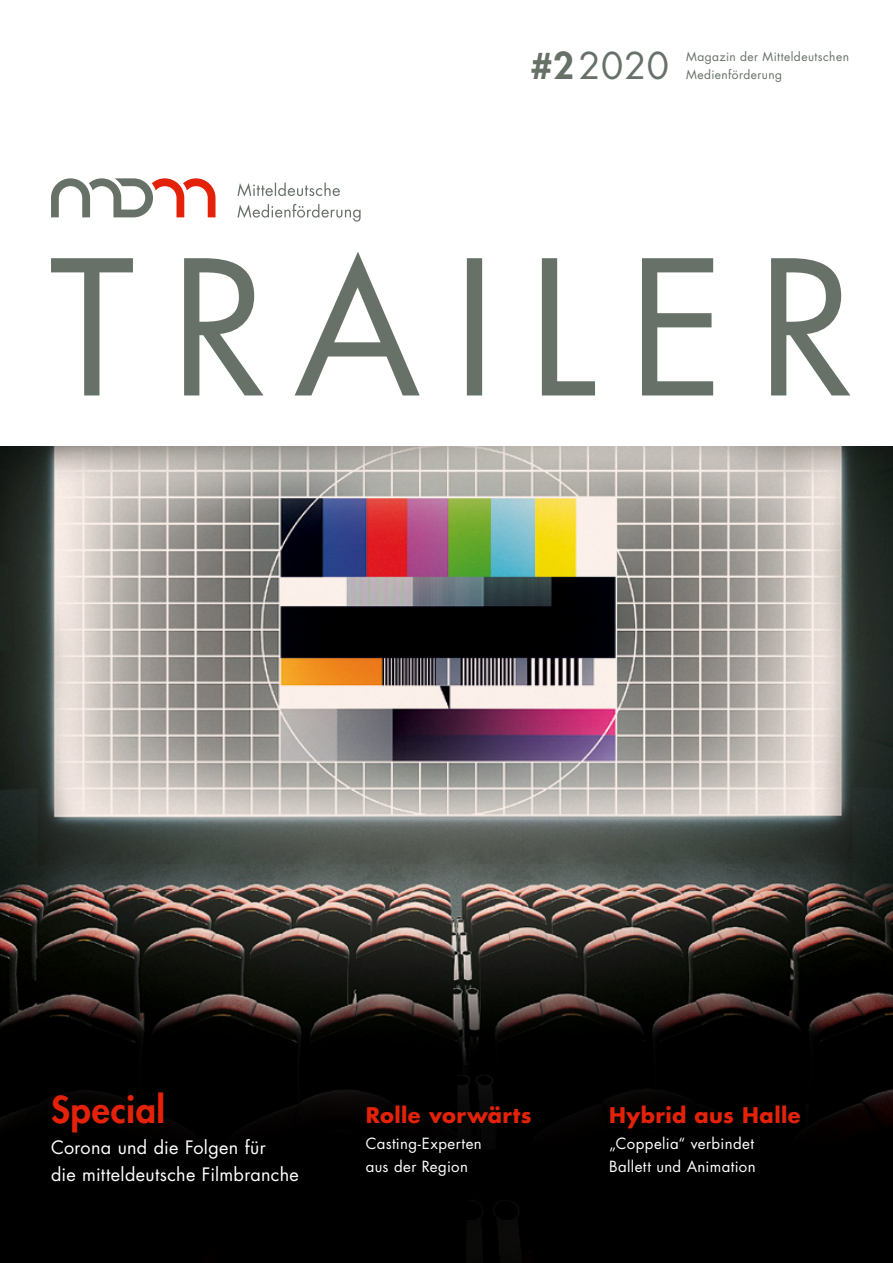
<style>
.page{position:relative;width:893px;height:1263px;background:#fff}
.page>*{position:absolute;margin:0;border:0;box-sizing:border-box;transform-origin:0 0}
.t1{font:800 36px "Futura Std";letter-spacing:.015em;color:#e4220a}
.t2{font:36px "Futura Std";color:#677168}
.t3{font:700 21px "Futura Std";letter-spacing:.015em;color:#e4220a}
.t4{font:18px/27px "Futura Std";letter-spacing:.02em;color:#fff}
.t5{font:15px/22.5px "Futura Std";letter-spacing:.025em;color:#fff}
.t6{font:12px "Futura Std";letter-spacing:.035em;color:#677168}
.s1{font-weight:800}
</style>
<div class="page">
<svg style="left:51px;top:252px;width:799px;height:143px"></svg>
<svg style="left:51px;top:178px;width:165px;height:39px"></svg>
<svg style="left:237px;top:183px;width:124px;height:39px"></svg>
<img style="left:0;top:446px;width:893px;height:485px">
<div style="left:0;top:931px;width:893px;height:332px;background:#000;opacity:.9"></div>
<h1 class="t2" style="left:531px;top:42px;width:139px"><span class="s1">#2</span>2020</h1>
<p class="t6" style="left:686px;top:48px;width:165px">Magazin der Mitteldeutschen</p>
<p class="t6" style="left:686px;top:66px;width:98px">Medienförderung</p>
<h1 class="t1" style="left:51px;top:1086px;width:116px">Special</h1>
<p class="t4" style="left:51px;top:1134px;width:249px">Corona und die Folgen für<br>die mitteldeutsche Filmbranche</p>
<h2 class="t3" style="left:366px;top:1101px;width:167px">Rolle vorwärts</h2>
<p class="t5" style="left:366px;top:1133px;width:118px">Casting-Experten aus der Region</p>
<h2 class="t3" style="left:609px;top:1101px;width:193px">Hybrid aus Halle</h2>
<p class="t5" style="left:609px;top:1133px;width:148px">„Coppelia“ verbindet<br>Ballett und Animation</p>
</div>
